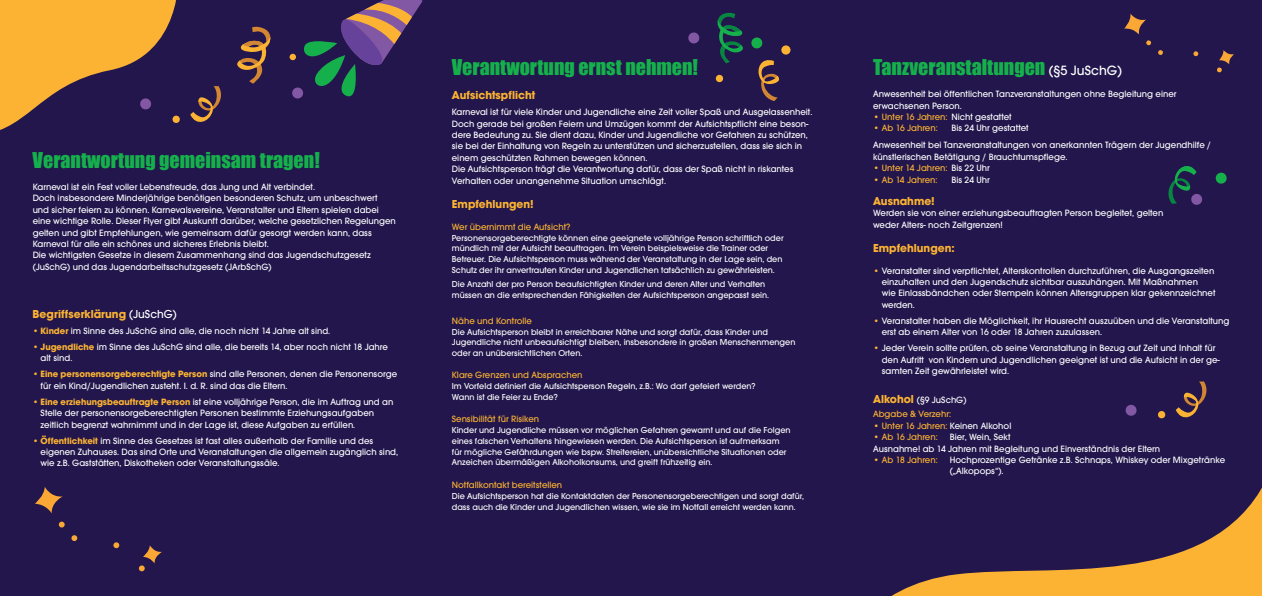
<style>
.page{position:relative;width:1262px;height:596px;background:#fff}
.page>*{position:absolute;margin:0;border:0;box-sizing:border-box;transform-origin:0 0}
.t1{font:20px "Impact";color:#15b04b}
.t2{font:700 12px "Avant Garde Gothic Itc T";color:#fcb333}
.t3{font:500 9.5px/11.4px "Avant Garde Gothic Itc T";color:#fff}
.t4{font:500 9.5px/14.4px "Avant Garde Gothic Itc T";color:#fcb333}
.t5{font:500 9px/10.8px "Avant Garde Gothic Itc T";color:#fff}
.s1{font-weight:500;color:#fff}
.s2{font-weight:700;color:#fcb333}
.s3{font-family:"Avant Garde Gothic Itc T";font-weight:500;font-size:14px;color:#fff}
.s4{color:#fff}
.s5{color:#fcb333}
.s6{font-weight:700;font-size:12px}
</style>
<div class="page">
<div style="left:0;top:0;width:1261px;height:595px;background:#22164c"></div>
<svg style="left:237px;top:26px;width:34px;height:58px"></svg>
<div style="left:289px;top:54px;width:7px;height:6px;background:#fcb333;border-radius:50%"></div>
<svg style="left:717px;top:12px;width:26px;height:51px"></svg>
<svg style="left:1175px;top:381px;width:32px;height:37px"></svg>
<svg style="left:1158px;top:411px;width:7px;height:7px"></svg>
<svg style="left:758px;top:60px;width:21px;height:41px"></svg>
<svg style="left:715px;top:74px;width:8px;height:9px"></svg>
<svg style="left:1125px;top:404px;width:12px;height:12px"></svg>
<svg style="left:1168px;top:166px;width:34px;height:39px"></svg>
<svg style="left:1215px;top:172px;width:12px;height:12px"></svg>
<svg style="left:751px;top:37px;width:12px;height:12px"></svg>
<svg style="left:688px;top:32px;width:12px;height:12px"></svg>
<div style="left:781px;top:45px;width:9px;height:10px;background:#fcb333;border-radius:50%"></div>
<svg style="left:291px;top:0;width:131px;height:99px"></svg>
<svg style="left:35px;top:487px;width:28px;height:26px"></svg>
<svg style="left:71px;top:535px;width:7px;height:6px"></svg>
<svg style="left:113px;top:542px;width:7px;height:6px"></svg>
<svg style="left:139px;top:545px;width:23px;height:26px"></svg>
<svg style="left:59px;top:521px;width:6px;height:6px"></svg>
<svg style="left:893px;top:489px;width:368px;height:106px"></svg>
<svg style="left:1158px;top:50px;width:5px;height:5px"></svg>
<svg style="left:1193px;top:51px;width:5px;height:5px"></svg>
<svg style="left:1217px;top:50px;width:17px;height:23px"></svg>
<svg style="left:1124px;top:14px;width:27px;height:32px"></svg>
<svg style="left:190px;top:86px;width:31px;height:36px"></svg>
<svg style="left:0;top:0;width:180px;height:130px"></svg>
<p class="t1" style="left:33px;top:147px;width:288px">Verantwortung gemeinsam tragen!</p>
<p class="t3" style="left:33px;top:181px;width:364px">Karneval ist ein Fest voller Lebensfreude, das Jung und Alt verbindet.<br>Doch insbesondere Minderjährige benötigen besonderen Schutz, um unbeschwert und sicher feiern zu können. Karnevalsvereine, Veranstalter und Eltern spielen dabei eine wichtige Rolle. Dieser Flyer gibt Auskunft darüber, welche gesetzlichen Regelungen gelten und gibt Empfehlungen, wie gemeinsam dafür gesorgt werden kann, dass Karneval für alle ein schönes und sicheres Erlebnis bleibt.<br>Die wichtigsten Gesetze in diesem Zusammenhang sind das Jugendschutzgesetz (JuSchG) und das Jugendarbeitsschutzgesetz (JArbSchG)</p>
<p class="t2" style="left:33px;top:306px;width:146px">Begriffserklärung <span class="s1">(JuSchG)</span></p>
<p class="t3" style="left:33px;top:325px;width:299px"><span class="s2">• Kinder</span> im Sinne des JuSchG sind alle, die noch nicht 14 Jahre alt sind.</p>
<p class="t3" style="left:41px;top:341px;width:349px;text-indent:-8px"><span class="s2">• Jugendliche</span> im Sinne des JuSchG sind alle, die bereits 14, aber noch nicht 18 Jahre alt sind.</p>
<p class="t3" style="left:41px;top:368px;width:358px;text-indent:-8px"><span class="s2">• Eine personensorgeberechtigte Person</span> sind alle Personen, denen die Personensorge für ein Kind/Jugendlichen zusteht. I. d. R. sind das die Eltern.</p>
<p class="t3" style="left:41px;top:395px;width:354px;text-indent:-8px"><span class="s2">• Eine erziehungsbeauftragte Person</span> ist eine volljährige Person, die im Auftrag und an<br>Stelle der personensorgeberechtigten Personen bestimmte Erziehungsaufgaben zeitlich begrenzt wahrnimmt und in der Lage ist, diese Aufgaben zu erfüllen.</p>
<p class="t3" style="left:41px;top:434px;width:359px;text-indent:-8px"><span class="s2">• Öffentlichkeit</span> im Sinne des Gesetzes ist fast alles außerhalb der Familie und des eigenen Zuhauses. Das sind Orte und Veranstaltungen die allgemein zugänglich sind, wie z.B. Gaststätten, Diskotheken oder Veranstaltungssäle.</p>
<p class="t1" style="left:452px;top:55px;width:248px">Verantwortung ernst nehmen!</p>
<p class="t2" style="left:452px;top:88px;width:85px">Aufsichtspflicht</p>
<p class="t3" style="left:452px;top:106px;width:362px">Karneval ist für viele Kinder und Jugendliche eine Zeit voller Spaß und Ausgelassenheit.<br>Doch gerade bei großen Feiern und Umzügen kommt der Aufsichtspflicht eine beson&shy;dere Bedeutung zu. Sie dient dazu, Kinder und Jugendliche vor Gefahren zu schützen, sie bei der Einhaltung von Regeln zu unterstützen und sicherzustellen, dass sie sich in einem geschützten Rahmen bewegen können.<br>Die Aufsichtsperson trägt die Verantwortung dafür, dass der Spaß nicht in riskantes Verhalten oder unangenehme Situation umschlägt.</p>
<p class="t2" style="left:452px;top:196px;width:83px">Empfehlungen!</p>
<p class="t4" style="left:452px;top:219px;width:120px">Wer übernimmt die Aufsicht?</p>
<p class="t5" style="left:452px;top:232px;width:333px">Personensorgeberechtigte können eine geeignete volljährige Person schriftlich oder mündlich mit der Aufsicht beauftragen. Im Verein beispielsweise die Trainer oder Betreuer. Die Aufsichtsperson muss während der Veranstaltung in der Lage sein, den Schutz der ihr anvertrauten Kinder und Jugendlichen tatsächlich zu gewährleisten.</p>
<p class="t5" style="left:452px;top:278px;width:319px">Die Anzahl der pro Person beaufsichtigten Kinder und deren Alter und Verhalten müssen an die entsprechenden Fähigkeiten der Aufsichtsperson angepasst sein.</p>
<p class="t4" style="left:452px;top:313px;width:82px">Nähe und Kontrolle</p>
<p class="t5" style="left:452px;top:326px;width:345px">Die Aufsichtsperson bleibt in erreichbarer Nähe und sorgt dafür, dass Kinder und<br>Jugendliche nicht unbeaufsichtigt bleiben, insbesondere in großen Menschenmengen oder an unübersichtlichen Orten.</p>
<p class="t4" style="left:452px;top:367px;width:132px">Klare Grenzen und Absprachen</p>
<p class="t5" style="left:452px;top:380px;width:305px">Im Vorfeld definiert die Aufsichtsperson Regeln, z.B.: Wo darf gefeiert werden?<br>Wann ist die Feier zu Ende?</p>
<p class="t4" style="left:452px;top:411px;width:89px">Sensibilität für Risiken</p>
<p class="t5" style="left:452px;top:424px;width:340px">Kinder und Jugendliche müssen vor möglichen Gefahren gewarnt und auf die Folgen eines falschen Verhaltens hingewiesen werden. Die Aufsichtsperson ist aufmerksam für mögliche Gefährdungen wie bspw. Streitereien, unübersichtliche Situationen oder Anzeichen übermäßigen Alkoholkonsums, und greift frühzeitig ein.</p>
<p class="t4" style="left:452px;top:477px;width:112px">Notfallkontakt bereitstellen</p>
<p class="t5" style="left:452px;top:489px;width:354px;line-height:11.4px">Die Aufsichtsperson hat die Kontaktdaten der Personensorgeberechtigen und sorgt dafür, dass auch die Kinder und Jugendlichen wissen, wie sie im Notfall erreicht werden kann.</p>
<p class="t1" style="left:873px;top:55px;width:250px">Tanzveranstaltungen <span class="s3">(§5 JuSchG)</span></p>
<p class="t3" style="left:873px;top:88px;width:305px">Anwesenheit bei öffentlichen Tanzveranstaltungen ohne Begleitung einer erwachsenen Person.</p>
<p class="t4" style="left:873px;top:109px;width:140px">• Unter 16 Jahren: <span class="s4">Nicht gestattet</span></p>
<p class="t4" style="left:873px;top:121px;width:66px">• Ab 16 Jahren:</p>
<p class="t3" style="left:873px;top:120px;width:339px;line-height:17px;text-indent:78px">Bis 24 Uhr gestattet<br>Anwesenheit bei Tanzveranstaltungen von anerkannten Trägern der Jugendhilfe /</p>
<p class="t3" style="left:873px;top:151px;width:196px">künstlerischen Betätigung / Brauchtumspflege.</p>
<p class="t4" style="left:873px;top:161px;width:118px">• Unter 14 Jahren: <span class="s4">Bis 22 Uhr</span></p>
<p class="t4" style="left:873px;top:172px;width:66px">• Ab 14 Jahren:</p>
<p class="t3" style="left:951px;top:174px;width:40px">Bis 24 Uhr</p>
<p class="t2" style="left:873px;top:193px;width:63px">Ausnahme!</p>
<p class="t3" style="left:873px;top:207px;width:292px">Werden sie von einer erziehungsbeauftragten Person begleitet, gelten weder Alters- noch Zeitgrenzen!</p>
<p class="t2" style="left:873px;top:240px;width:83px">Empfehlungen:</p>
<p class="t3" style="left:881px;top:264px;width:335px;text-indent:-9px"><span class="s5">•</span> Veranstalter sind verpflichtet, Alterskontrollen durchzuführen, die Ausgangszeiten einzuhalten und den Jugendschutz sichtbar auszuhängen. Mit Maßnahmen<br>wie Einlassbändchen oder Stempeln können Altersgruppen klar gekennzeichnet werden.</p>
<p class="t3" style="left:881px;top:315px;width:349px;text-indent:-9px"><span class="s5">•</span> Veranstalter haben die Möglichkeit, ihr Hausrecht auszuüben und die Veranstaltung erst ab einem Alter von 16 oder 18 Jahren zuzulassen.</p>
<p class="t3" style="left:881px;top:342px;width:340px;text-indent:-9px"><span class="s5">•</span> Jeder Verein sollte prüfen, ob seine Veranstaltung in Bezug auf Zeit und Inhalt für den Aufritt von Kindern und Jugendlichen geeignet ist und die Aufsicht in der ge&shy;samten Zeit gewährleistet wird.</p>
<p class="t4" style="left:873px;top:392px;width:95px"><span class="s6">Alkohol</span> <span class="s4">(§9 JuSchG)<br></span>Abgabe &amp; Verzehr:</p>
<p class="t4" style="left:873px;top:418px;width:140px">• Unter 16 Jahren: <span class="s4">Keinen Alkohol</span></p>
<p class="t4" style="left:873px;top:429px;width:66px">• Ab 16 Jahren:</p>
<p class="t3" style="left:873px;top:431px;width:289px;text-indent:77px">Bier, Wein, Sekt<br>Ausnahme! ab 14 Jahren mit Begleitung und Einverständnis der Eltern</p>
<p class="t4" style="left:873px;top:452px;width:66px">• Ab 18 Jahren:</p>
<p class="t3" style="left:949px;top:454px;width:277px">Hochprozentige Getränke z.B. Schnaps, Whiskey oder Mixgetränke („Alkopops“).</p>
</div>
